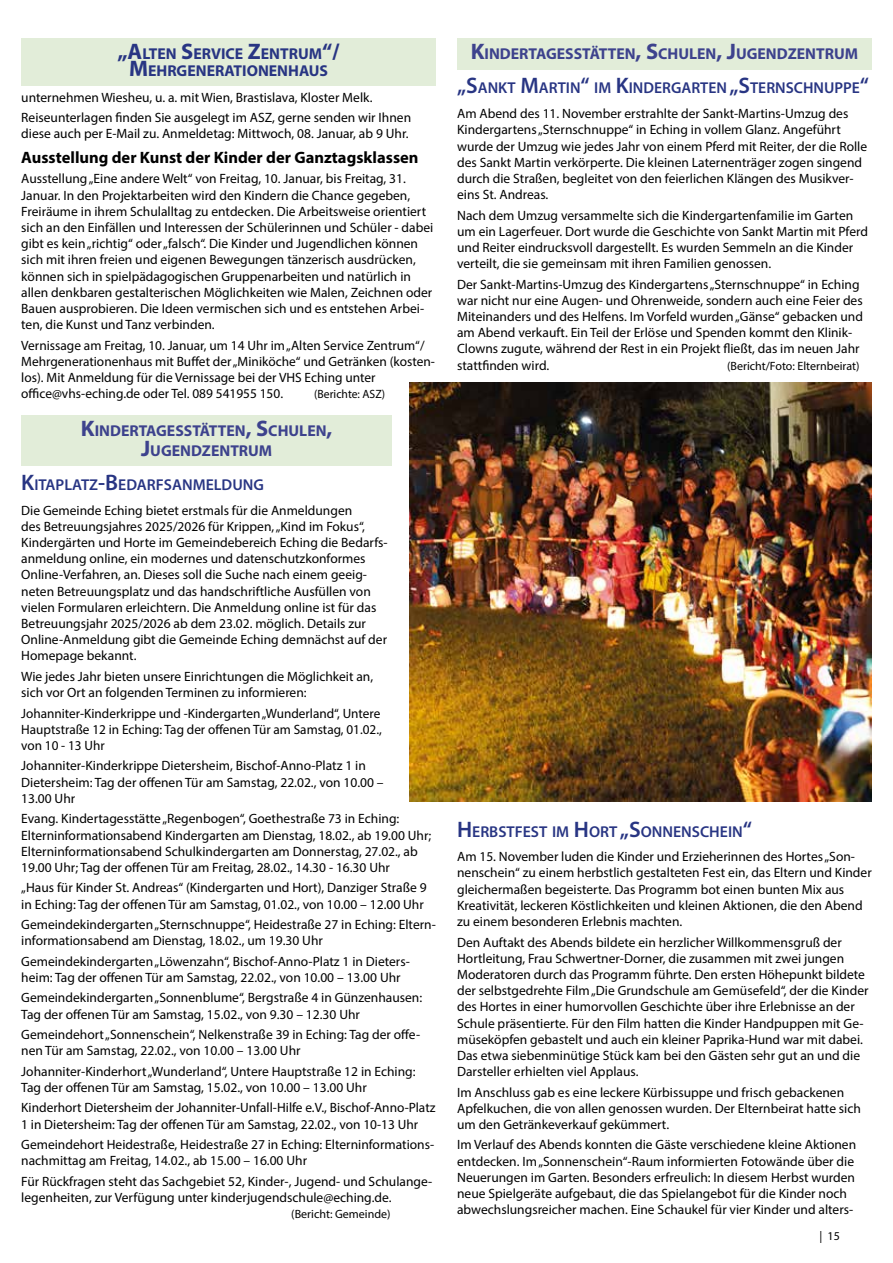
<style>
.page{position:relative;width:893px;height:1263px;background:#fff}
.page>*{position:absolute;margin:0;border:0;box-sizing:border-box;transform-origin:0 0}
.t1{font:700 16.5px "Myriad Pro";color:#000}
.t2{font:700 15.75px/34px "Myriad Pro";color:#3d428d;text-align:center}
.t3{font:600 15.75px "Myriad Pro";color:#283583}
.t4{font:700 15.75px/16.2px "Myriad Pro";color:#283583;text-align:center}
.t5{font:13.5px/16.2px "Myriad Pro";color:#000}
.t6{font:12px "Myriad Pro";color:#000}
.s1{font-size:22.5px}
.s2{font-weight:600;font-size:22.5px;color:#283583}
.s3{font-weight:600;color:#283583}
</style>
<div class="page">
<img style="left:409px;top:383px;width:463px;height:419px">
<div style="left:457px;top:38px;width:415px;height:31px;background:#e2edd9"></div>
<div style="left:21px;top:38px;width:415px;height:47px;background:#e2edd9"></div>
<div style="left:21px;top:415px;width:371px;height:51px;background:#e2edd9"></div>
<p class="t4" style="left:117px;top:45px;width:224px"><span class="s1">„A</span>LTEN <span class="s1">S</span>ERVICE <span class="s1">Z</span>ENTRUM<span class="s1">“/<br>M</span>EHRGENERATIONENHAUS</p>
<p class="t5" style="left:21px;top:87px;width:391px;line-height:20.4px">unternehmen Wiesheu, u. a. mit Wien, Brastislava, Kloster Melk.<br>Reiseunterlagen finden Sie ausgelegt im ASZ, gerne senden wir Ihnen</p>
<p class="t5" style="left:21px;top:125px;width:389px">diese auch per E-Mail zu. Anmeldetag: Mittwoch, 08. Januar, ab 9 Uhr.</p>
<p class="t1" style="left:21px;top:147px;width:399px">Ausstellung der Kunst der Kinder der Ganztagsklassen</p>
<p class="t5" style="left:21px;top:171px;width:414px">Ausstellung „Eine andere Welt“ von Freitag, 10. Januar, bis Freitag, 31.<br>Januar. In den Projektarbeiten wird den Kindern die Chance gegeben, Freiräume in ihrem Schulalltag zu entdecken. Die Arbeitsweise orientiert sich an den Einfällen und Interessen der Schülerinnen und Schüler - dabei gibt es kein „richtig“ oder „falsch“. Die Kinder und Jugendlichen können sich mit ihren freien und eigenen Bewegungen tänzerisch ausdrücken, können sich in spielpädagogischen Gruppenarbeiten und natürlich in allen denkbaren gestalterischen Möglichkeiten wie Malen, Zeichnen oder Bauen ausprobieren. Die Ideen vermischen sich und es entstehen Arbei&shy;ten, die Kunst und Tanz verbinden.</p>
<p class="t5" style="left:21px;top:337px;width:415px">Vernissage am Freitag, 10. Januar, um 14 Uhr im „Alten Service Zentrum“/ Mehrgenerationenhaus mit Buffet der „Miniköche“ und Getränken (kosten&shy;los). Mit Anmeldung für die Vernissage bei der VHS Eching unter office@vhs-eching.de oder Tel. 089 541955 150.</p>
<p class="t6" style="left:314px;top:387px;width:72px">(Berichte: ASZ)</p>
<p class="t2" style="left:81px;top:421px;width:253px;line-height:19.5px"><span class="s1">K</span>INDERTAGESSTÄTTEN<span class="s1">, S</span>CHULEN<span class="s1">,<br>J</span>UGENDZENTRUM</p>
<p class="t3" style="left:21px;top:475px;width:244px"><span class="s1">K</span>ITAPLATZ<span class="s1">-B</span>EDARFSANMELDUNG</p>
<p class="t5" style="left:21px;top:502px;width:368px">Die Gemeinde Eching bietet erstmals für die Anmeldungen<br>des Betreuungsjahres 2025/2026 für Krippen, „Kind im Fokus“, Kindergärten und Horte im Gemeindebereich Eching die Bedarfs&shy;anmeldung online, ein modernes und datenschutzkonformes Online-Verfahren, an. Dieses soll die Suche nach einem geeig&shy;neten Betreuungsplatz und das handschriftliche Ausfüllen von vielen Formularen erleichtern. Die Anmeldung online ist für das Betreuungsjahr 2025/2026 ab dem 23.02. möglich. Details zur Online-Anmeldung gibt die Gemeinde Eching demnächst auf der Homepage bekannt.</p>
<p class="t5" style="left:21px;top:668px;width:353px">Wie jedes Jahr bieten unsere Einrichtungen die Möglichkeit an, sich vor Ort an folgenden Terminen zu informieren:</p>
<p class="t5" style="left:21px;top:705px;width:362px;text-align:justify">Johanniter-Kinderkrippe und -Kindergarten „Wunderland“, Untere Hauptstraße 12 in Eching: Tag der offenen Tür am Samstag, 01.02., von 10 - 13 Uhr</p>
<p class="t5" style="left:21px;top:758px;width:364px">Johanniter-Kinderkrippe Dietersheim, Bischof-Anno-Platz 1 in<br>Dietersheim: Tag der offenen Tür am Samstag, 22.02., von 10.00 –<br>13.00 Uhr</p>
<p class="t5" style="left:21px;top:810px;width:412px">Evang. Kindertagesstätte „Regenbogen“, Goethestraße 73 in Eching:<br>Elterninformationsabend Kindergarten am Dienstag, 18.02., ab 19.00 Uhr; Elterninformationsabend Schulkindergarten am Donnerstag, 27.02., ab 19.00 Uhr; Tag der offenen Tür am Freitag, 28.02., 14.30 - 16.30 Uhr</p>
<p class="t5" style="left:21px;top:879px;width:407px">„Haus für Kinder St. Andreas“ (Kindergarten und Hort), Danziger Straße 9 in Eching: Tag der offenen Tür am Samstag, 01.02., von 10.00 – 12.00 Uhr</p>
<p class="t5" style="left:21px;top:916px;width:416px">Gemeindekindergarten „Sternschnuppe“, Heidestraße 27 in Eching: Eltern&shy;informationsabend am Dienstag, 18.02., um 19.30 Uhr</p>
<p class="t5" style="left:21px;top:953px;width:390px">Gemeindekindergarten „Löwenzahn“, Bischof-Anno-Platz 1 in Dieters&shy;heim: Tag der offenen Tür am Samstag, 22.02., von 10.00 – 13.00 Uhr</p>
<p class="t5" style="left:21px;top:989px;width:402px">Gemeindekindergarten „Sonnenblume“, Bergstraße 4 in Günzenhausen:<br>Tag der offenen Tür am Samstag, 15.02., von 9.30 – 12.30 Uhr</p>
<p class="t5" style="left:21px;top:1026px;width:400px">Gemeindehort „Sonnenschein“, Nelkenstraße 39 in Eching: Tag der offe&shy;nen Tür am Samstag, 22.02., von 10.00 – 13.00 Uhr</p>
<p class="t5" style="left:21px;top:1063px;width:396px">Johanniter-Kinderhort „Wunderland“, Untere Hauptstraße 12 in Eching:<br>Tag der offenen Tür am Samstag, 15.02., von 10.00 – 13.00 Uhr</p>
<p class="t5" style="left:21px;top:1099px;width:416px">Kinderhort Dietersheim der Johanniter-Unfall-Hilfe e.V., Bischof-Anno-Platz<br>1 in Dietersheim: Tag der offenen Tür am Samstag, 22.02., von 10-13 Uhr</p>
<p class="t5" style="left:21px;top:1136px;width:414px">Gemeindehort Heidestraße, Heidestraße 27 in Eching: Elterninformations&shy;nachmittag am Freitag, 14.02., ab 15.00 – 16.00 Uhr</p>
<p class="t5" style="left:21px;top:1173px;width:413px">Für Rückfragen steht das Sachgebiet 52, Kinder-, Jugend- und Schulange&shy;legenheiten, zur Verfügung unter kinderjugendschule@eching.de.</p>
<p class="t6" style="left:291px;top:1206px;width:101px">(Bericht: Gemeinde)</p>
<p class="t2" style="left:457px;top:37px;width:413px"><span class="s1">K</span>INDERTAGESSTÄTTEN<span class="s1">, S</span>CHULEN<span class="s1">, J</span>UGENDZENTRUM <span class="s2">„S</span><span class="s3">ANKT</span> <span class="s2">M</span><span class="s3">ARTIN</span><span class="s2">“</span> <span class="s3">IM</span> <span class="s2">K</span><span class="s3">INDERGARTEN</span> <span class="s2">„S</span><span class="s3">TERNSCHNUPPE</span><span class="s2">“</span></p>
<p class="t5" style="left:457px;top:105px;width:412px">Am Abend des 11. November erstrahlte der Sankt-Martins-Umzug des Kindergartens „Sternschnuppe“ in Eching in vollem Glanz. Angeführt wurde der Umzug wie jedes Jahr von einem Pferd mit Reiter, der die Rolle des Sankt Martin verkörperte. Die kleinen Laternenträger zogen singend durch die Straßen, begleitet von den feierlichen Klängen des Musikver&shy;eins St. Andreas.</p>
<p class="t5" style="left:457px;top:207px;width:412px">Nach dem Umzug versammelte sich die Kindergartenfamilie im Garten um ein Lagerfeuer. Dort wurde die Geschichte von Sankt Martin mit Pferd und Reiter eindrucksvoll dargestellt. Es wurden Semmeln an die Kinder verteilt, die sie gemeinsam mit ihren Familien genossen.</p>
<p class="t5" style="left:457px;top:276px;width:407px">Der Sankt-Martins-Umzug des Kindergartens „Sternschnuppe“ in Eching war nicht nur eine Augen- und Ohrenweide, sondern auch eine Feier des Miteinanders und des Helfens. Im Vorfeld wurden „Gänse“ gebacken und am Abend verkauft. Ein Teil der Erlöse und Spenden kommt den Klinik-Clowns zugute, während der Rest in ein Projekt fließt, das im neuen Jahr stattfinden wird.</p>
<p class="t6" style="left:727px;top:358px;width:134px">(Bericht/Foto: Elternbeirat)</p>
<p class="t3" style="left:457px;top:821px;width:296px"><span class="s1">H</span> ERBSTFEST IM <span class="s1">H</span>ORT <span class="s1">„S</span>ONNENSCHEIN<span class="s1">“</span></p>
<p class="t5" style="left:457px;top:848px;width:416px">Am 15. November luden die Kinder und Erzieherinnen des Hortes „Son&shy;nenschein“ zu einem herbstlich gestalteten Fest ein, das Eltern und Kinder gleichermaßen begeisterte. Das Programm bot einen bunten Mix aus Kreativität, leckeren Köstlichkeiten und kleinen Aktionen, die den Abend zu einem besonderen Erlebnis machten.</p>
<p class="t5" style="left:457px;top:934px;width:413px">Den Auftakt des Abends bildete ein herzlicher Willkommensgruß der Hortleitung, Frau Schwertner-Dorner, die zusammen mit zwei jungen Moderatoren durch das Programm führte. Den ersten Höhepunkt bildete der selbstgedrehte Film „Die Grundschule am Gemüsefeld“, der die Kinder des Hortes in einer humorvollen Geschichte über ihre Erlebnisse an der Schule präsentierte. Für den Film hatten die Kinder Handpuppen mit Ge&shy;müseköpfen gebastelt und auch ein kleiner Paprika-Hund war mit dabei.<br>Das etwa siebenminütige Stück kam bei den Gästen sehr gut an und die Darsteller erhielten viel Applaus.</p>
<p class="t5" style="left:457px;top:1084px;width:405px">Im Anschluss gab es eine leckere Kürbissuppe und frisch gebackenen<br>Apfelkuchen, die von allen genossen wurden. Der Elternbeirat hatte sich um den Getränkeverkauf gekümmert.</p>
<p class="t5" style="left:457px;top:1136px;width:401px">Im Verlauf des Abends konnten die Gäste verschiedene kleine Aktionen entdecken. Im „Sonnenschein“-Raum informierten Fotowände über die Neuerungen im Garten. Besonders erfreulich: In diesem Herbst wurden neue Spielgeräte aufgebaut, die das Spielangebot für die Kinder noch abwechslungsreicher machen. Eine Schaukel für vier Kinder und alters-</p>
<p class="t6" style="left:819px;top:1228px;width:22px">| 15</p>
</div>
